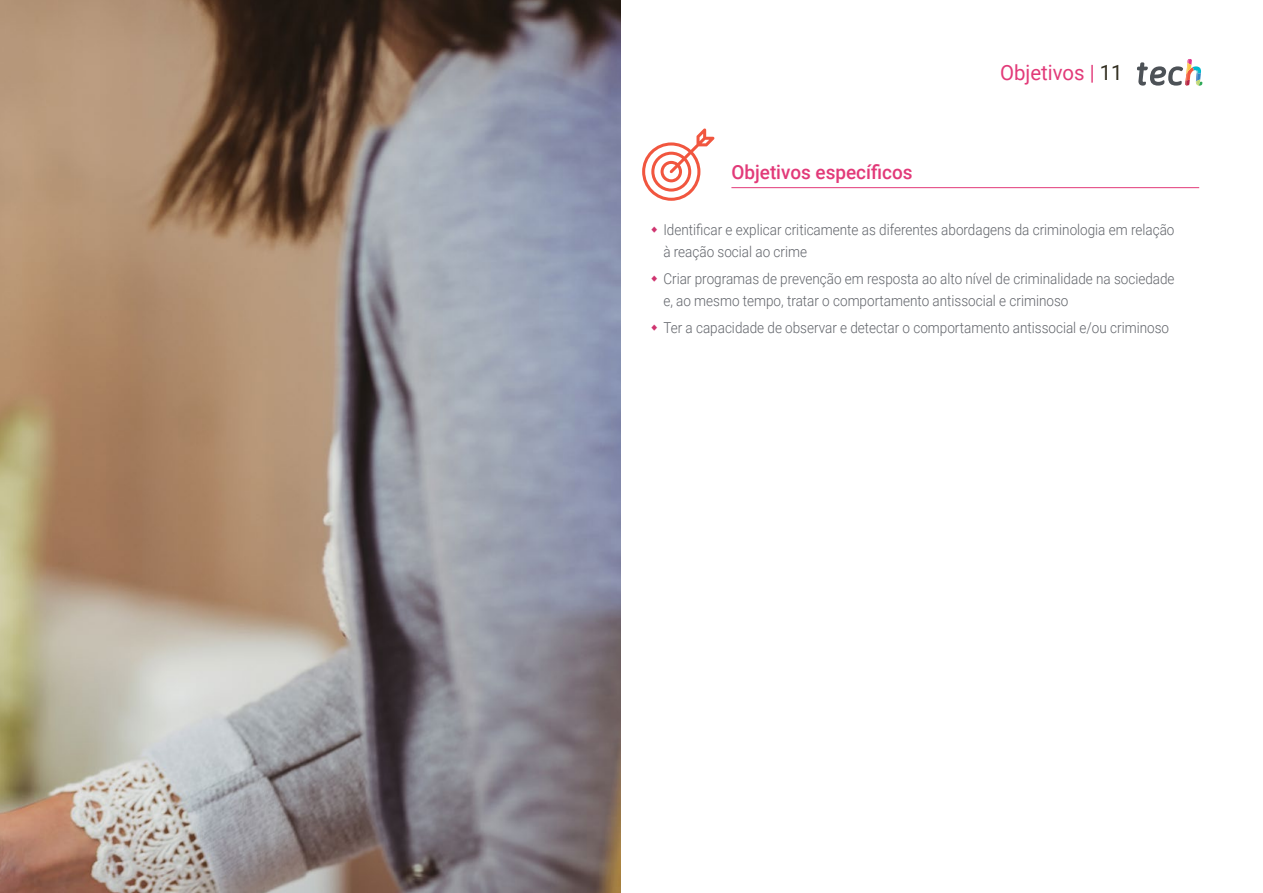
<style>
.page{position:relative;width:1263px;height:893px;background:#fff}
.page>*{position:absolute;margin:0;border:0;box-sizing:border-box;transform-origin:0 0}
.t1{font:21px "Roboto";color:#e23a79}
.t2{font:500 19.5px "Roboto";color:#e23a79}
.t3{font:300 15px/22.5px "Roboto";color:#61646a;scale:.9 1}
.s1{color:#312e20}
</style>
<div class="page">
<hr style="left:731px;top:187px;width:468px;height:1px;background:#e23a79">
<svg style="left:642px;top:128px;width:72px;height:73px"></svg>
<svg style="left:1137px;top:59px;width:65px;height:27px"></svg>
<img style="left:0;top:0;width:621px;height:893px">
<h2 class="t2" style="left:731px;top:159px;width:183px">Objetivos específicos</h2>
<h1 class="t1" style="left:1000px;top:57px;width:124px">Objetivos | <span class="s1">11</span></h1>
<p class="t3" style="left:663px;top:217px;width:569px">Identificar e explicar criticamente as diferentes abordagens da criminologia em relação à reação social ao crime</p>
<p class="t3" style="left:663px;top:267px;width:569px">Criar programas de prevenção em resposta ao alto nível de criminalidade na sociedade e, ao mesmo tempo, tratar o comportamento antissocial e criminoso</p>
<p class="t3" style="left:663px;top:316px;width:563px">Ter a capacidade de observar e detectar o comportamento antissocial e/ou criminoso</p>
</div>
